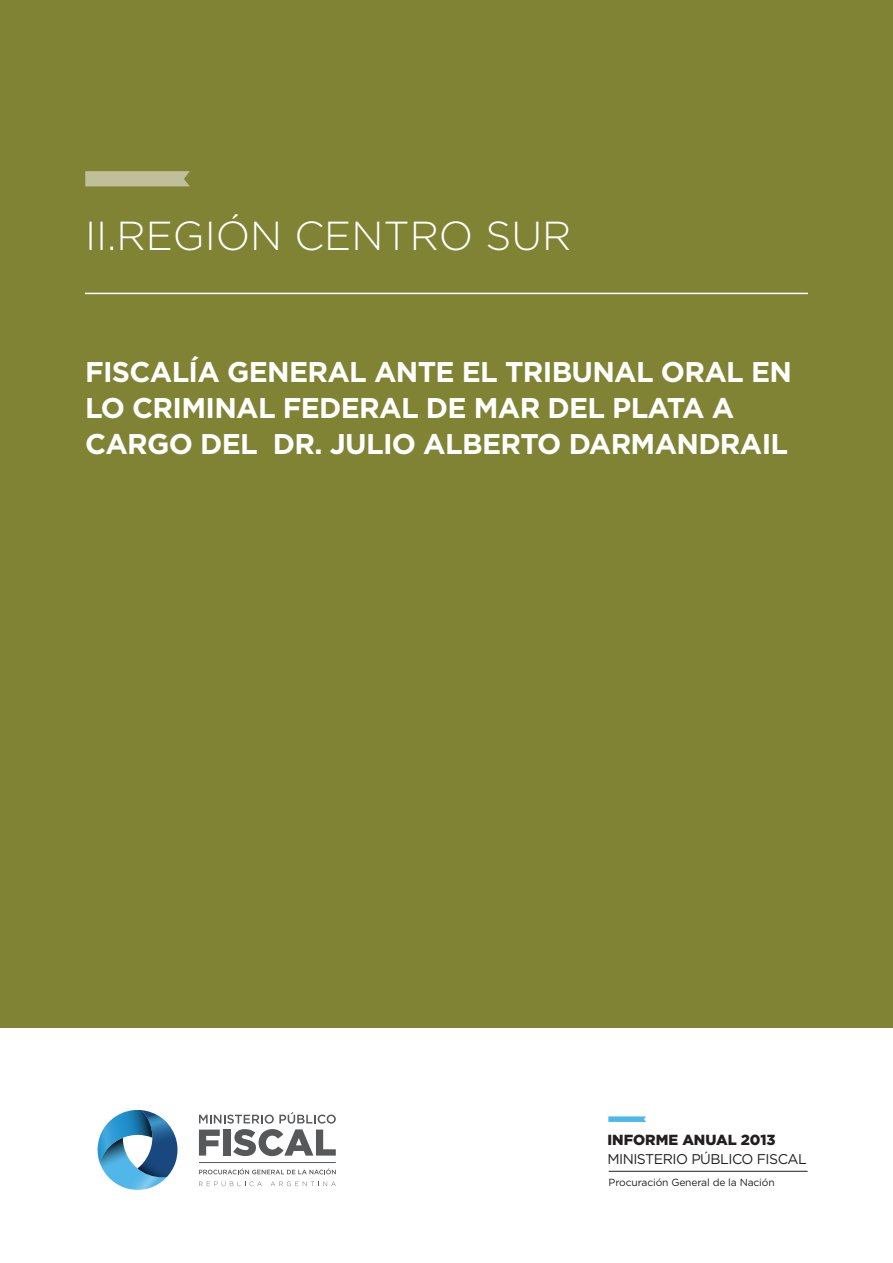
<style>
.page{position:relative;width:893px;height:1263px;background:#fff}
.page>*{position:absolute;margin:0;border:0;box-sizing:border-box;transform-origin:0 0}
.t1{font:300 40.5px "Gotham";color:#fff}
.t2{font:700 28.5px/36px "Gotham";letter-spacing:-.025em;color:#fff}
.t3{font:900 14.7px "Gotham";color:#231f20}
.t4{font:14.1px "Gotham";letter-spacing:-.035em;color:#231f20}
.t5{font:10.35px "Gotham";letter-spacing:-.01em;color:#231f20}
</style>
<div class="page">
<div style="left:0;top:0;width:893px;height:1027px;background:#808334"></div>
<hr style="left:85px;top:293px;width:723px;height:1px;background:#fff">
<hr style="left:199px;top:1162px;width:137px;height:1px;background:#57585a">
<svg style="left:199px;top:1168px;width:137px;height:6px"></svg>
<svg style="left:199px;top:1180px;width:63px;height:6px"></svg>
<svg style="left:271px;top:1181px;width:65px;height:5px"></svg>
<svg style="left:199px;top:1129px;width:21px;height:26px"></svg>
<div style="left:223px;top:1129px;width:7px;height:26px;background:#57585a"></div>
<svg style="left:233px;top:1129px;width:103px;height:27px"></svg>
<svg style="left:199px;top:1112px;width:137px;height:11px"></svg>
<svg style="left:98px;top:1110px;width:79px;height:80px"></svg>
<svg style="left:608px;top:1116px;width:38px;height:6px"></svg>
<hr style="left:609px;top:1171px;width:199px;height:1px;background:#231f20">
<svg style="left:85px;top:171px;width:105px;height:15px;background:#bcbd94"></svg>
<h1 class="t1" style="left:85px;top:210px;width:488px">II.REGIÓN CENTRO SUR</h1>
<p class="t2" style="left:85px;top:354px;width:708px">FISCALÍA GENERAL ANTE EL TRIBUNAL ORAL EN<br>LO CRIMINAL FEDERAL DE MAR DEL PLATA A<br>CARGO DEL DR. JULIO ALBERTO DARMANDRAIL</p>
<p class="t3" style="left:607px;top:1130px;width:170px">INFORME ANUAL 2013</p>
<p class="t4" style="left:607px;top:1149px;width:201px">MINISTERIO PÚBLICO FISCAL</p>
<p class="t5" style="left:609px;top:1176px;width:168px">Procuración General de la Nación</p>
</div>
